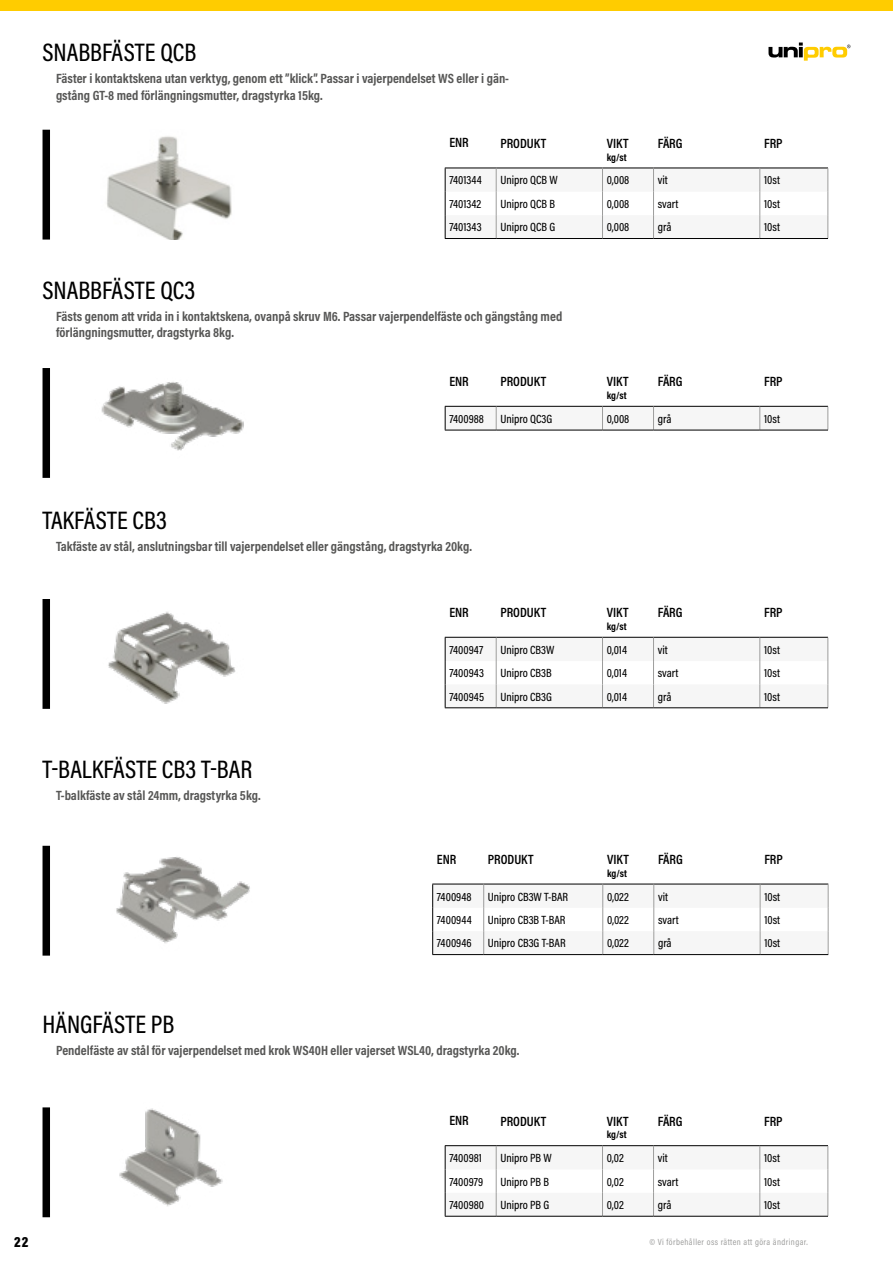
<style>
.page{position:relative;width:893px;height:1263px;background:#fff}
.page>*{position:absolute;margin:0;border:0;box-sizing:border-box;transform-origin:0 0}
.t1{font:500 25.5px "Acumin Pro Cond";color:#000}
.t2{font:900 15px "Acumin Pro Cond";color:#000}
.t3{font:700 13.5px/16.2px "Acumin Pro Cond";color:#575756}
.t4{font:600 13.5px "Acumin Pro Cond";color:#000}
.t5{font:500 12px "Acumin Pro Cond";color:#000}
.t6{font:700 10.5px "Acumin Pro Cond";letter-spacing:.005em;color:#000}
.t7{font:9px "Acumin Pro Cond";letter-spacing:.05em;color:#9d9d9c}
</style>
<div class="page">
<svg style="left:768px;top:43px;width:82px;height:18px"></svg>
<div style="left:0;top:0;width:893px;height:10px;background:#fc0"></div>
<div style="left:43px;top:130px;width:7px;height:110px;background:#000"></div>
<div style="left:43px;top:368px;width:7px;height:110px;background:#000"></div>
<div style="left:43px;top:599px;width:7px;height:110px;background:#000"></div>
<div style="left:43px;top:846px;width:7px;height:110px;background:#000"></div>
<div style="left:43px;top:1107px;width:7px;height:110px;background:#000"></div>
<svg style="left:445px;top:168px;width:384px;height:70px"></svg>
<hr style="left:445px;top:238px;width:51px;height:1px;background:#000">
<hr style="left:496px;top:238px;width:106px;height:1px;background:#000">
<hr style="left:602px;top:238px;width:51px;height:1px;background:#000">
<hr style="left:653px;top:238px;width:107px;height:1px;background:#000">
<hr style="left:760px;top:238px;width:68px;height:1px;background:#000">
<img style="left:106px;top:136px;width:126px;height:104px">
<svg style="left:445px;top:406px;width:384px;height:24px"></svg>
<hr style="left:445px;top:430px;width:51px;height:1px;background:#000">
<hr style="left:496px;top:430px;width:106px;height:1px;background:#000">
<hr style="left:602px;top:430px;width:51px;height:1px;background:#000">
<hr style="left:653px;top:430px;width:107px;height:1px;background:#000">
<hr style="left:760px;top:430px;width:68px;height:1px;background:#000">
<img style="left:101px;top:382px;width:143px;height:69px">
<svg style="left:445px;top:637px;width:384px;height:71px"></svg>
<hr style="left:445px;top:707px;width:51px;height:1px;background:#000">
<hr style="left:496px;top:707px;width:106px;height:1px;background:#000">
<hr style="left:602px;top:707px;width:51px;height:1px;background:#000">
<hr style="left:653px;top:707px;width:107px;height:1px;background:#000">
<hr style="left:760px;top:707px;width:68px;height:1px;background:#000">
<img style="left:108px;top:612px;width:128px;height:92px">
<svg style="left:432px;top:884px;width:397px;height:70px"></svg>
<hr style="left:432px;top:954px;width:52px;height:1px;background:#000">
<hr style="left:484px;top:954px;width:119px;height:1px;background:#000">
<hr style="left:603px;top:954px;width:51px;height:1px;background:#000">
<hr style="left:654px;top:954px;width:106px;height:1px;background:#000">
<hr style="left:760px;top:954px;width:68px;height:1px;background:#000">
<img style="left:116px;top:857px;width:134px;height:86px">
<hr style="left:445px;top:1145px;width:51px;height:1px;background:#000">
<hr style="left:496px;top:1145px;width:106px;height:1px;background:#000">
<hr style="left:602px;top:1145px;width:51px;height:1px;background:#000">
<hr style="left:653px;top:1145px;width:107px;height:1px;background:#000">
<hr style="left:760px;top:1145px;width:68px;height:1px;background:#000">
<svg style="left:445px;top:1146px;width:384px;height:70px"></svg>
<hr style="left:445px;top:1216px;width:51px;height:1px;background:#000">
<hr style="left:496px;top:1216px;width:106px;height:1px;background:#000">
<hr style="left:602px;top:1216px;width:51px;height:1px;background:#000">
<hr style="left:653px;top:1216px;width:107px;height:1px;background:#000">
<hr style="left:760px;top:1216px;width:68px;height:1px;background:#000">
<img style="left:119px;top:1108px;width:104px;height:99px">
<h1 class="t1" style="left:43px;top:36px;width:156px">SNABBFÄSTE QCB</h1>
<p class="t3" style="left:56px;top:70px;width:455px">Fäster i kontaktskena utan verktyg, genom ett ”klick”. Passar i vajerpendelset WS eller i gän&shy;gstång GT-8 med förlängningsmutter, dragstyrka 15kg.</p>
<p class="t4" style="left:449px;top:134px;width:21px">ENR</p>
<p class="t4" style="left:500px;top:135px;width:47px">PRODUKT</p>
<p class="t4" style="left:607px;top:135px;width:23px">VIKT</p>
<p class="t6" style="left:607px;top:150px;width:22px">kg/st</p>
<p class="t4" style="left:658px;top:135px;width:26px">FÄRG</p>
<p class="t4" style="left:764px;top:135px;width:20px">FRP</p>
<p class="t5" style="left:449px;top:173px;width:34px">7401344</p>
<p class="t5" style="left:500px;top:173px;width:59px">Unipro QCB W</p>
<p class="t5" style="left:607px;top:173px;width:24px">0,008</p>
<p class="t5" style="left:658px;top:173px;width:12px">vit</p>
<p class="t5" style="left:764px;top:173px;width:17px">10st</p>
<p class="t5" style="left:449px;top:196px;width:33px">7401342</p>
<p class="t5" style="left:500px;top:196px;width:56px">Unipro QCB B</p>
<p class="t5" style="left:607px;top:196px;width:24px">0,008</p>
<p class="t5" style="left:658px;top:196px;width:22px">svart</p>
<p class="t5" style="left:764px;top:196px;width:17px">10st</p>
<p class="t5" style="left:449px;top:219px;width:34px">7401343</p>
<p class="t5" style="left:500px;top:219px;width:56px">Unipro QCB G</p>
<p class="t5" style="left:607px;top:219px;width:24px">0,008</p>
<p class="t5" style="left:658px;top:219px;width:15px">grå</p>
<p class="t5" style="left:764px;top:219px;width:17px">10st</p>
<h1 class="t1" style="left:43px;top:274px;width:154px">SNABBFÄSTE QC3</h1>
<p class="t3" style="left:56px;top:308px;width:508px">Fästs genom att vrida in i kontaktskena, ovanpå skruv M6. Passar vajerpendelfäste och gängstång med förlängningsmutter, dragstyrka 8kg.</p>
<p class="t4" style="left:449px;top:372px;width:21px">ENR</p>
<p class="t4" style="left:500px;top:373px;width:47px">PRODUKT</p>
<p class="t4" style="left:607px;top:373px;width:23px">VIKT</p>
<p class="t6" style="left:607px;top:388px;width:22px">kg/st</p>
<p class="t4" style="left:658px;top:373px;width:26px">FÄRG</p>
<p class="t4" style="left:764px;top:373px;width:20px">FRP</p>
<h1 class="t1" style="left:43px;top:504px;width:126px">TAKFÄSTE CB3</h1>
<p class="t5" style="left:449px;top:411px;width:36px">7400988</p>
<p class="t5" style="left:500px;top:411px;width:53px">Unipro QC3G</p>
<p class="t5" style="left:607px;top:411px;width:24px">0,008</p>
<p class="t5" style="left:658px;top:411px;width:15px">grå</p>
<p class="t5" style="left:764px;top:411px;width:17px">10st</p>
<p class="t3" style="left:56px;top:538px;width:418px">Takfäste av stål, anslutningsbar till vajerpendelset eller gängstång, dragstyrka 20kg.</p>
<p class="t4" style="left:449px;top:603px;width:21px">ENR</p>
<p class="t4" style="left:500px;top:604px;width:47px">PRODUKT</p>
<p class="t4" style="left:607px;top:604px;width:23px">VIKT</p>
<p class="t6" style="left:607px;top:619px;width:22px">kg/st</p>
<p class="t4" style="left:658px;top:604px;width:26px">FÄRG</p>
<p class="t4" style="left:764px;top:604px;width:20px">FRP</p>
<h1 class="t1" style="left:43px;top:753px;width:211px">T-BALKFÄSTE CB3 T-BAR</h1>
<p class="t3" style="left:56px;top:787px;width:206px">T-balkfäste av stål 24mm, dragstyrka 5kg.</p>
<h1 class="t1" style="left:43px;top:1007px;width:133px">HÄNGFÄSTE PB</h1>
<p class="t5" style="left:449px;top:642px;width:35px">7400947</p>
<p class="t5" style="left:500px;top:642px;width:55px">Unipro CB3W</p>
<p class="t5" style="left:607px;top:642px;width:22px">0,014</p>
<p class="t5" style="left:658px;top:642px;width:12px">vit</p>
<p class="t5" style="left:764px;top:642px;width:17px">10st</p>
<p class="t5" style="left:449px;top:665px;width:36px">7400943</p>
<p class="t5" style="left:500px;top:665px;width:53px">Unipro CB3B</p>
<p class="t5" style="left:607px;top:665px;width:22px">0,014</p>
<p class="t5" style="left:658px;top:665px;width:22px">svart</p>
<p class="t5" style="left:764px;top:665px;width:17px">10st</p>
<p class="t5" style="left:449px;top:689px;width:36px">7400945</p>
<p class="t5" style="left:500px;top:689px;width:53px">Unipro CB3G</p>
<p class="t5" style="left:607px;top:689px;width:22px">0,014</p>
<p class="t5" style="left:658px;top:689px;width:15px">grå</p>
<p class="t5" style="left:764px;top:689px;width:17px">10st</p>
<p class="t4" style="left:437px;top:850px;width:21px">ENR</p>
<p class="t4" style="left:488px;top:851px;width:47px">PRODUKT</p>
<p class="t4" style="left:607px;top:851px;width:23px">VIKT</p>
<p class="t6" style="left:607px;top:866px;width:22px">kg/st</p>
<p class="t4" style="left:658px;top:851px;width:26px">FÄRG</p>
<p class="t4" style="left:764px;top:851px;width:20px">FRP</p>
<p class="t5" style="left:437px;top:888px;width:36px">7400948</p>
<p class="t5" style="left:488px;top:888px;width:82px">Unipro CB3W T-BAR</p>
<p class="t5" style="left:607px;top:888px;width:23px">0,022</p>
<p class="t5" style="left:658px;top:888px;width:12px">vit</p>
<p class="t5" style="left:764px;top:888px;width:17px">10st</p>
<p class="t5" style="left:437px;top:912px;width:36px">7400944</p>
<p class="t5" style="left:488px;top:912px;width:79px">Unipro CB3B T-BAR</p>
<p class="t5" style="left:607px;top:912px;width:23px">0,022</p>
<p class="t5" style="left:658px;top:912px;width:22px">svart</p>
<p class="t5" style="left:764px;top:912px;width:17px">10st</p>
<p class="t5" style="left:437px;top:935px;width:36px">7400946</p>
<p class="t5" style="left:488px;top:935px;width:79px">Unipro CB3G T-BAR</p>
<p class="t5" style="left:607px;top:935px;width:23px">0,022</p>
<p class="t5" style="left:658px;top:935px;width:15px">grå</p>
<p class="t5" style="left:764px;top:935px;width:17px">10st</p>
<p class="t3" style="left:56px;top:1042px;width:465px">Pendelfäste av stål för vajerpendelset med krok WS40H eller vajerset WSL40, dragstyrka 20kg.</p>
<p class="t4" style="left:449px;top:1112px;width:21px">ENR</p>
<p class="t4" style="left:500px;top:1112px;width:47px">PRODUKT</p>
<p class="t4" style="left:607px;top:1112px;width:23px">VIKT</p>
<p class="t6" style="left:607px;top:1128px;width:22px">kg/st</p>
<p class="t4" style="left:658px;top:1112px;width:26px">FÄRG</p>
<p class="t4" style="left:764px;top:1112px;width:20px">FRP</p>
<p class="t5" style="left:449px;top:1150px;width:34px">7400981</p>
<p class="t5" style="left:500px;top:1150px;width:53px">Unipro PB W</p>
<p class="t5" style="left:607px;top:1150px;width:18px">0,02</p>
<p class="t5" style="left:658px;top:1150px;width:12px">vit</p>
<p class="t5" style="left:764px;top:1150px;width:17px">10st</p>
<p class="t5" style="left:449px;top:1173px;width:35px">7400979</p>
<p class="t5" style="left:500px;top:1173px;width:50px">Unipro PB B</p>
<p class="t5" style="left:607px;top:1173px;width:18px">0,02</p>
<p class="t5" style="left:658px;top:1173px;width:22px">svart</p>
<p class="t5" style="left:764px;top:1173px;width:17px">10st</p>
<p class="t5" style="left:449px;top:1197px;width:36px">7400980</p>
<p class="t5" style="left:500px;top:1197px;width:50px">Unipro PB G</p>
<p class="t5" style="left:607px;top:1197px;width:18px">0,02</p>
<p class="t5" style="left:658px;top:1197px;width:15px">grå</p>
<p class="t5" style="left:764px;top:1197px;width:17px">10st</p>
<p class="t2" style="left:14px;top:1232px;width:16px">22</p>
<p class="t7" style="left:649px;top:1236px;width:160px">© Vi förbehåller oss rätten att göra ändringar.</p>
</div>
